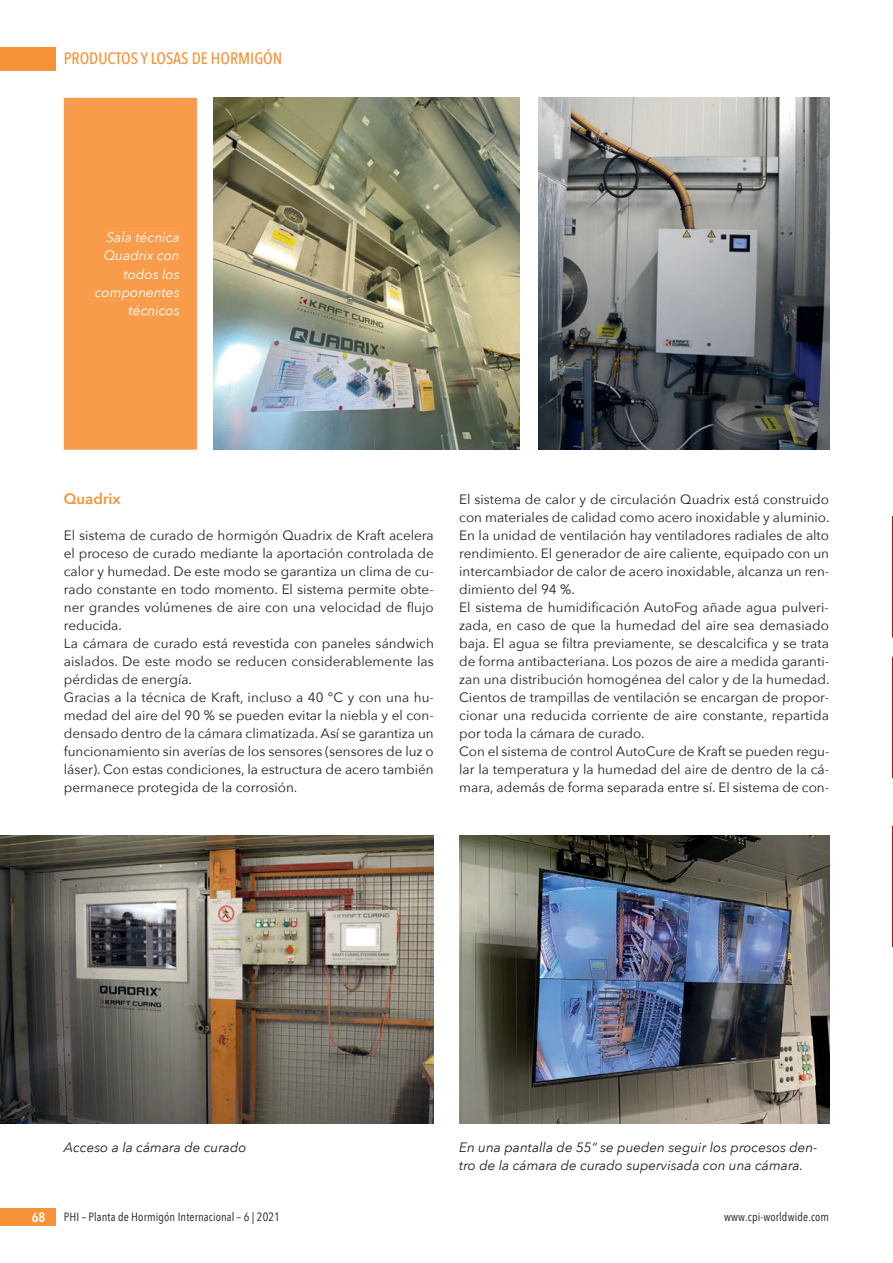
<style>
.page{position:relative;width:893px;height:1263px;background:#fff}
.page>*{position:absolute;margin:0;border:0;box-sizing:border-box;transform-origin:0 0}
.t1{font:500 16.5px "Avenir Next Condensed";color:#f69238}
.t2{font:600 15px "Avenir Next";color:#f69238}
.t3{font:italic 13.65px/18.1px "Avenir Next";color:#fff;text-align:right}
.t4{font:13.5px/18px "Avenir Next";color:#231f20}
.t5{font:italic 13.5px/18px "Avenir Next";color:#231f20}
.t6{font:600 13.5px "Avenir Next Condensed";color:#fff}
.t7{font:12px "Avenir Next Condensed";letter-spacing:.01em;color:#231f20}
</style>
<div class="page">
<div style="left:0;top:47px;width:55px;height:23px;background:#f69238"></div>
<div style="left:0;top:1208px;width:55px;height:18px;background:#f69238"></div>
<img style="left:214px;top:98px;width:305px;height:352px">
<img style="left:539px;top:98px;width:290px;height:352px">
<img style="left:0;top:836px;width:434px;height:287px">
<img style="left:459px;top:836px;width:370px;height:287px">
<div style="left:64px;top:98px;width:133px;height:352px;background:#f89c4b"></div>
<div style="left:107px;top:232px;width:73px;height:10px;background:#f89c4b"></div>
<div style="left:105px;top:250px;width:75px;height:11px;background:#f89c4b"></div>
<div style="left:124px;top:268px;width:55px;height:11px;background:#f89c4b"></div>
<div style="left:91px;top:289px;width:89px;height:11px;background:#f89c4b"></div>
<div style="left:129px;top:305px;width:50px;height:10px;background:#f89c4b"></div>
<svg style="left:892px;top:516px;width:1px;height:122px"></svg>
<svg style="left:892px;top:826px;width:1px;height:121px"></svg>
<svg style="left:892px;top:657px;width:1px;height:121px"></svg>
<p class="t1" style="left:64px;top:49px;width:220px">PRODUCTOS Y LOSAS DE HORMIGÓN</p>
<p class="t3" style="left:95px;top:228px;width:86px">Sala técnica<br>Quadrix con todos los componentes técnicos</p>
<p class="t2" style="left:64px;top:486px;width:58px">Quadrix</p>
<p class="t4" style="left:64px;top:526px;width:372px">El sistema de curado de hormigón Quadrix de Kraft acelera el proceso de curado mediante la aportación controlada de calor y humedad. De este modo se garantiza un clima de cu&shy;rado constante en todo momento. El sistema permite obte&shy;ner grandes volúmenes de aire con una velocidad de flujo reducida.<br>La cámara de curado está revestida con paneles sándwich aislados. De este modo se reducen considerablemente las pérdidas de energía.<br>Gracias a la técnica de Kraft, incluso a 40 °C y con una hu&shy;medad del aire del 90 % se pueden evitar la niebla y el con&shy;densado dentro de la cámara climatizada. Así se garantiza un funcionamiento sin averías de los sensores (sensores de luz o láser). Con estas condiciones, la estructura de acero también permanece protegida de la corrosión.</p>
<p class="t4" style="left:459px;top:490px;width:372px">El sistema de calor y de circulación Quadrix está construido con materiales de calidad como acero inoxidable y aluminio.<br>En la unidad de ventilación hay ventiladores radiales de alto rendimiento. El generador de aire caliente, equipado con un intercambiador de calor de acero inoxidable, alcanza un ren&shy;dimiento del 94 %.<br>El sistema de humidificación AutoFog añade agua pulveri&shy;zada, en caso de que la humedad del aire sea demasiado baja. El agua se filtra previamente, se descalcifica y se trata de forma antibacteriana. Los pozos de aire a medida garanti&shy;zan una distribución homogénea del calor y de la humedad.<br>Cientos de trampillas de ventilación se encargan de propor&shy;cionar una reducida corriente de aire constante, repartida por toda la cámara de curado.<br>Con el sistema de control AutoCure de Kraft se pueden regu&shy;lar la temperatura y la humedad del aire de dentro de la cá&shy;mara, además de forma separada entre sí. El sistema de con-</p>
<p class="t5" style="left:64px;top:1138px;width:184px">Acceso a la cámara de curado</p>
<p class="t5" style="left:459px;top:1138px;width:360px">En una pantalla de 55“ se pueden seguir los procesos den&shy;tro de la cámara de curado supervisada con una cámara.</p>
<p class="t6" style="left:32px;top:1206px;width:15px">68</p>
<p class="t7" style="left:64px;top:1207px;width:218px">PHI – Planta de Hormigón Internacional – 6 | 2021</p>
<p class="t7" style="left:724px;top:1207px;width:107px">www.cpi-worldwide.com</p>
</div>
